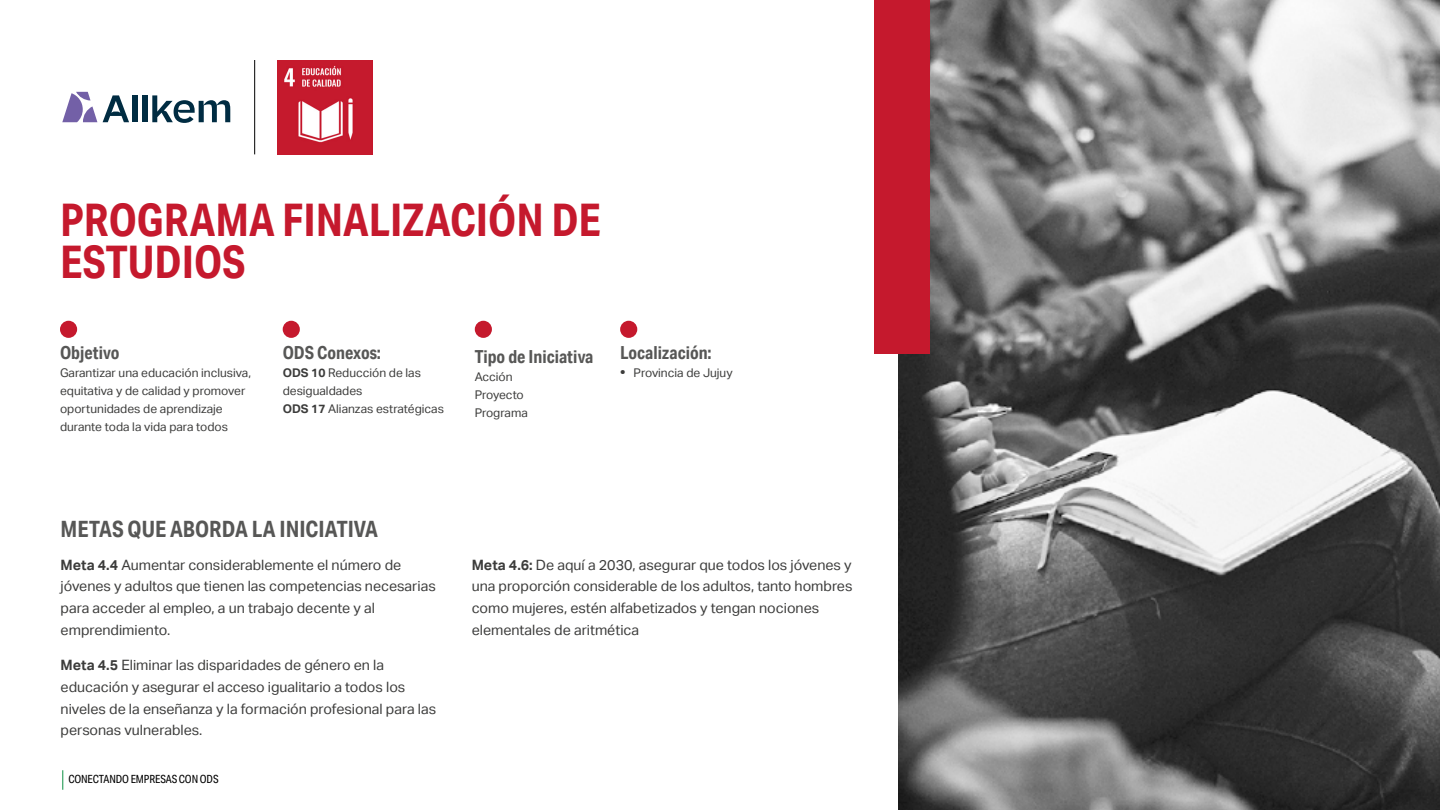
<style>
.page{position:relative;width:1440px;height:810px;background:#fff}
.page>*{position:absolute;margin:0;border:0;box-sizing:border-box;transform-origin:0 0}
.t1{font:700 45px/42.8px "Aktiv Grotesk Cd";color:#c5192d}
.t2{font:700 22.5px "Aktiv Grotesk Cd";color:#575756}
.t3{font:700 18px "Aktiv Grotesk Cd";color:#575756}
.t4{font:14.25px/21.8px "Aktiv Grotesk";color:#3c3c3b}
.t5{font:12px/18px "Aktiv Grotesk";color:#3c3c3b}
.t6{font:11.25px "Aktiv Grotesk Cd";letter-spacing:-.01em;color:#000}
.s1{font-weight:700}
.s2{font-weight:700;font-size:13.5px}
</style>
<div class="page">
<svg style="left:62px;top:770px;width:1px;height:20px"></svg>
<img style="left:898px;top:0;width:542px;height:810px">
<div style="left:874px;top:0;width:56px;height:354px;background:#c5192d"></div>
<img style="left:278px;top:60px;width:95px;height:95px">
<hr style="left:254px;top:60px;width:1px;height:94px;background:#000">
<div style="left:60px;top:321px;width:17px;height:17px;background:#c5192d;border-radius:50%"></div>
<div style="left:620px;top:321px;width:17px;height:17px;background:#c5192d;border-radius:50%"></div>
<div style="left:283px;top:321px;width:17px;height:17px;background:#c5192d;border-radius:50%"></div>
<div style="left:475px;top:321px;width:17px;height:17px;background:#c5192d;border-radius:50%"></div>
<svg style="left:62px;top:92px;width:35px;height:30px"></svg>
<div style="left:132px;top:95px;width:5px;height:27px;background:#002c42"></div>
<div style="left:142px;top:95px;width:6px;height:27px;background:#002c42"></div>
<svg style="left:103px;top:95px;width:26px;height:27px"></svg>
<svg style="left:152px;top:95px;width:78px;height:28px"></svg>
<h1 class="t1" style="left:60px;top:198px;width:543px">PROGRAMA FINALIZACIÓN DE<br>ESTUDIOS</h1>
<p class="t3" style="left:60px;top:341px;width:61px">Objetivo</p>
<p class="t5" style="left:60px;top:364px;width:193px">Garantizar una educación inclusiva, equitativa y de calidad y promover oportunidades de aprendizaje durante toda la vida para todos</p>
<p class="t3" style="left:283px;top:341px;width:100px">ODS Conexos:</p>
<p class="t5" style="left:283px;top:364px;width:163px"><span class="s1">ODS 10</span> Reducción de las desigualdades<br><span class="s1">ODS 17</span> Alianzas estratégicas</p>
<p class="t3" style="left:475px;top:345px;width:120px">Tipo de Iniciativa</p>
<p class="t5" style="left:475px;top:368px;width:55px">Acción<br>Proyecto<br>Programa</p>
<p class="t3" style="left:620px;top:341px;width:93px">Localización:</p>
<p class="t5" style="left:620px;top:364px;width:114px"><span class="s2">•</span> Provincia de Jujuy</p>
<h2 class="t2" style="left:61px;top:515px;width:319px">METAS QUE ABORDA LA INICIATIVA</h2>
<p class="t4" style="left:61px;top:554px;width:377px"><span class="s1">Meta 4.4</span> Aumentar considerablemente el número de jóvenes y adultos que tienen las competencias necesarias para acceder al empleo, a un trabajo decente y al emprendimiento.</p>
<p class="t4" style="left:61px;top:654px;width:377px"><span class="s1">Meta 4.5</span> Eliminar las disparidades de género en la educación y asegurar el acceso igualitario a todos los niveles de la enseñanza y la formación profesional para las personas vulnerables.</p>
<p class="t6" style="left:68px;top:773px;width:152px">CONECTANDO EMPRESAS CON ODS</p>
<p class="t4" style="left:472px;top:554px;width:382px"><span class="s1">Meta 4.6:</span> De aquí a 2030, asegurar que todos los jóvenes y una proporción considerable de los adultos, tanto hombres como mujeres, estén alfabetizados y tengan nociones elementales de aritmética</p>
</div>
